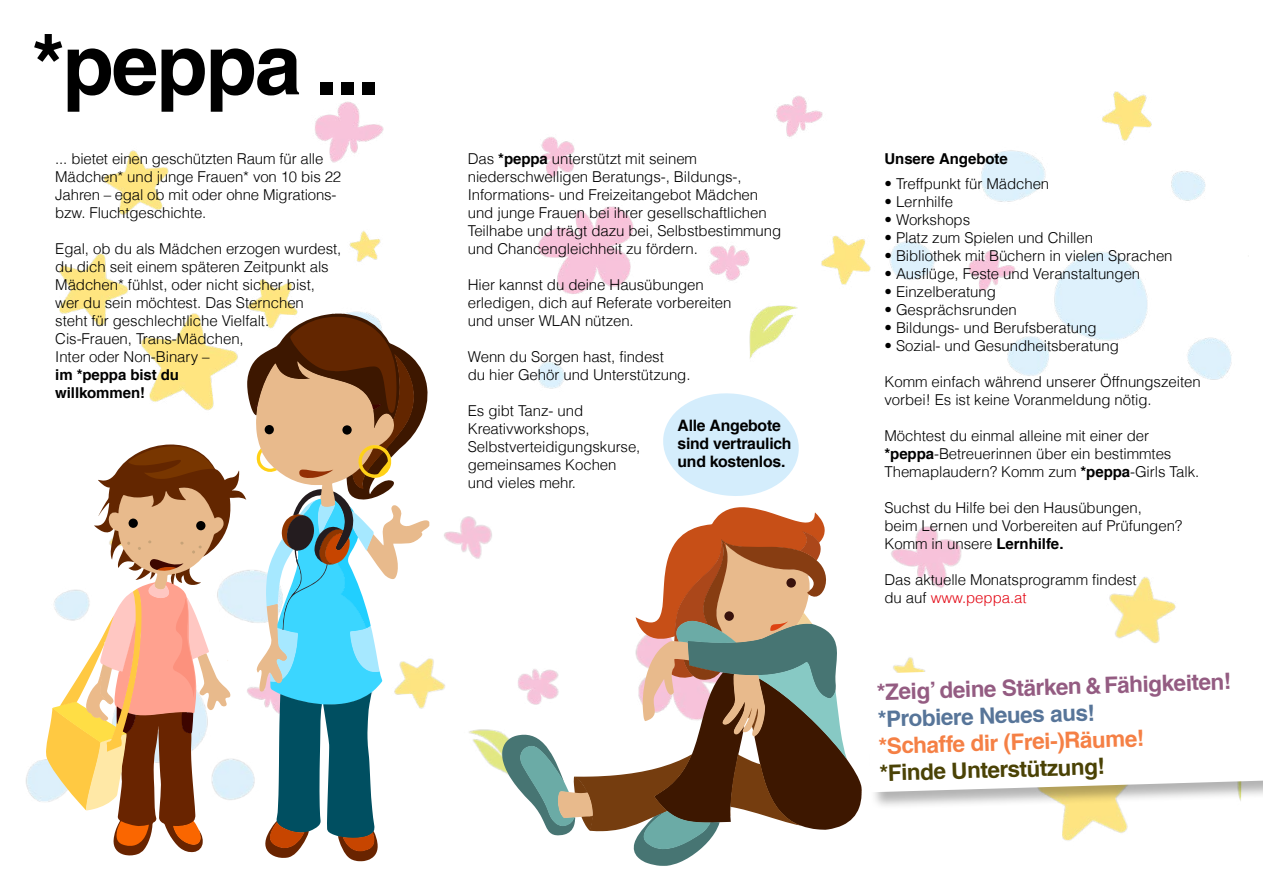
<style>
.page{position:relative;width:1263px;height:893px;background:#fff}
.page>*{position:absolute;margin:0;border:0;box-sizing:border-box;transform-origin:0 0}
.t1{font:700 84px "Helvetica LT Com";letter-spacing:-.025em;color:#000}
.t2{font:700 22.5px "Helvetica LT Com";color:#945c82}
.t3{font:700 22.5px "Helvetica LT Com";color:#f58045}
.t4{font:700 22.5px "Helvetica LT Com";color:#4a4205}
.t5{font:700 22.5px "Helvetica LT Com";color:#577599}
.t6{font:700 15.75px/18px "Helvetica LT Com";letter-spacing:-.015em;color:#000}
.t7{font:300 15px/18px "Helvetica LT Com";letter-spacing:-.005em;color:#000}
.t8{font:700 15px/18px "Helvetica LT Com";letter-spacing:-.005em;color:#000}
.s1{font-weight:700}
.s2{color:#e30613}
</style>
<div class="page">
<img style="left:26px;top:516px;width:1150px;height:325px">
<img style="left:59px;top:91px;width:1173px;height:298px">
<div style="left:866px;top:660px;width:397px;height:150px;background:#000;opacity:.3"></div>
<svg style="left:866px;top:662px;width:397px;height:130px"></svg>
<svg style="left:663px;top:393px;width:136px;height:103px"></svg>
<svg style="left:46px;top:314px;width:383px;height:548px"></svg>
<svg style="left:502px;top:507px;width:360px;height:359px"></svg>
<h1 class="t1" style="left:32px;top:14px;width:350px">*peppa ...</h1>
<p class="t7" style="left:55px;top:149px;width:287px">... bietet einen geschützten Raum für alle Mädchen* und junge Frauen* von 10 bis 22<br>Jahren – egal ob mit oder ohne Migrations&shy;bzw. Fluchtgeschichte.</p>
<p class="t7" style="left:55px;top:239px;width:288px">Egal, ob du als Mädchen erzogen wurdest, du dich seit einem späteren Zeitpunkt als Mädchen* fühlst, oder nicht sicher bist, wer du sein möchtest. Das Sternchen<br>steht für geschlechtliche Vielfalt.<br>Cis-Frauen, Trans-Mädchen,<br>Inter oder Non-Binary –</p>
<p class="t8" style="left:55px;top:366px;width:125px">im *peppa bist du willkommen!</p>
<p class="t7" style="left:468px;top:149px;width:315px">Das <span class="s1">*peppa</span> unterstützt mit seinem niederschwelligen Beratungs-, Bildungs-, Informations- und Freizeitangebot Mädchen und junge Frauen bei ihrer gesellschaftlichen Teilhabe und trägt dazu bei, Selbstbestimmung und Chancengleichheit zu fördern.</p>
<p class="t7" style="left:468px;top:275px;width:265px">Hier kannst du deine Hausübungen erledigen, dich auf Referate vorbereiten und unser WLAN nützen.</p>
<p class="t7" style="left:468px;top:347px;width:224px">Wenn du Sorgen hast, findest<br>du hier Gehör und Unterstützung.</p>
<p class="t7" style="left:468px;top:401px;width:174px">Es gibt Tanz- und<br>Kreativworkshops,<br>Selbstverteidigungskurse, gemeinsames Kochen und vieles mehr.</p>
<p class="t6" style="left:677px;top:416px;width:115px">Alle Angebote sind vertraulich und kostenlos.</p>
<p class="t8" style="left:884px;top:150px;width:125px">Unsere Angebote</p>
<p class="t7" style="left:884px;top:175px;width:166px">• Treffpunkt für Mädchen</p>
<p class="t7" style="left:884px;top:193px;width:70px">• Lernhilfe</p>
<p class="t7" style="left:884px;top:211px;width:87px">• Workshops</p>
<p class="t7" style="left:884px;top:229px;width:210px">• Platz zum Spielen und Chillen</p>
<p class="t7" style="left:884px;top:247px;width:290px">• Bibliothek mit Büchern in vielen Sprachen</p>
<p class="t7" style="left:884px;top:265px;width:257px">• Ausflüge, Feste und Veranstaltungen</p>
<p class="t7" style="left:884px;top:283px;width:113px">• Einzelberatung</p>
<p class="t7" style="left:884px;top:301px;width:134px">• Gesprächsrunden</p>
<p class="t7" style="left:884px;top:319px;width:214px">• Bildungs- und Berufsberatung</p>
<p class="t7" style="left:884px;top:337px;width:236px">• Sozial- und Gesundheitsberatung</p>
<p class="t7" style="left:884px;top:373px;width:318px">Komm einfach während unserer Öffnungszeiten vorbei! Es ist keine Voranmeldung nötig.</p>
<p class="t7" style="left:884px;top:427px;width:316px">Möchtest du einmal alleine mit einer der <span class="s1">*peppa</span>-Betreuerinnen über ein bestimmtes<br>Themaplaudern? Komm zum <span class="s1">*peppa</span>-Girls Talk.</p>
<p class="t7" style="left:884px;top:499px;width:299px">Suchst du Hilfe bei den Hausübungen,<br>beim Lernen und Vorbereiten auf Prüfungen?<br>Komm in unsere <span class="s1">Lernhilfe.</span></p>
<p class="t7" style="left:884px;top:571px;width:254px">Das aktuelle Monatsprogramm findest du auf <span class="s2">www.peppa.at</span></p>
<h2 class="t2" style="left:876px;top:679px;width:356px;rotate:-2deg">*Zeig’ deine Stärken &amp; Fähigkeiten!</h2>
<h2 class="t5" style="left:877px;top:706px;width:219px;rotate:-2deg">*Probiere Neues aus!</h2>
<h2 class="t3" style="left:878px;top:733px;width:267px;rotate:-2deg">*Schaffe dir (Frei-)Räume!</h2>
<h2 class="t4" style="left:879px;top:760px;width:227px;rotate:-2deg">*Finde Unterstützung!</h2>
</div>
